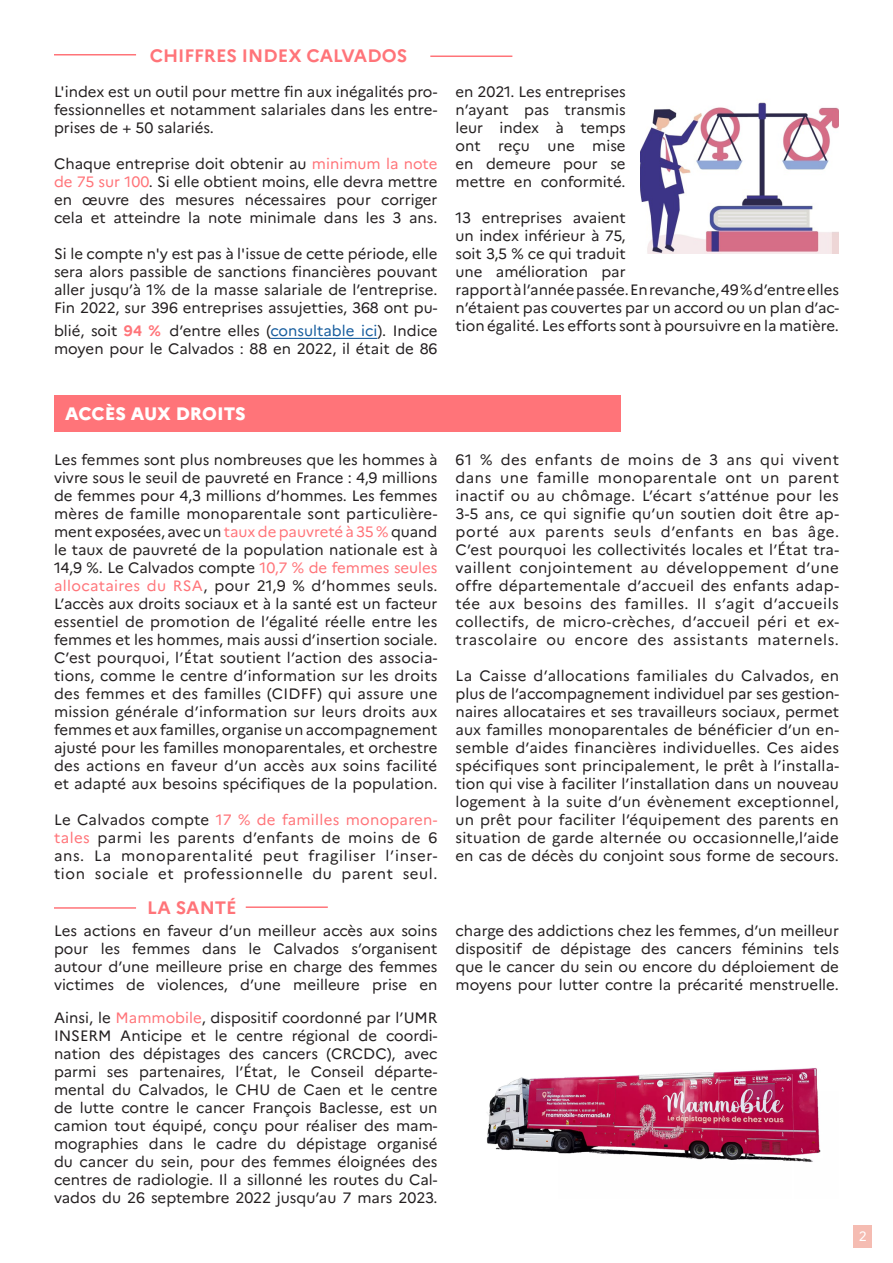
<style>
.page{position:relative;width:893px;height:1263px;background:#fff}
.page>*{position:absolute;margin:0;border:0;box-sizing:border-box;transform-origin:0 0}
.t1{font:700 18px "Marianne";color:#ff7479}
.t2{font:800 18px "Marianne";color:#fff}
.t3{font:15px/18px "Marianne";color:#231f20;text-align:justify}
.t4{font:13.5px "Marianne";color:#fff}
.s1{color:#ff7479}
.s2{font-weight:700;color:#ff7479}
.s3{color:#175d9e}
</style>
<div class="page">
<hr style="left:270px;top:338px;width:107px;height:1px;background:#175d9e">
<img style="left:640px;top:102px;width:199px;height:152px">
<div style="left:54px;top:395px;width:567px;height:36px;background:#ff7479"></div>
<img style="left:487px;top:1068px;width:334px;height:94px">
<div style="left:854px;top:1225px;width:18px;height:22px;background:#f5bcb2"></div>
<hr style="left:54px;top:54px;width:82px;height:2px;background:#ff7479">
<hr style="left:430px;top:56px;width:82px;height:1px;background:#ff7479">
<hr style="left:54px;top:907px;width:82px;height:2px;background:#ff7479">
<hr style="left:246px;top:906px;width:82px;height:2px;background:#ff7479">
<p class="t1" style="left:150px;top:45px;width:259px">CHIFFRES INDEX CALVADOS</p>
<p class="t3" style="left:54px;top:83px;width:385px">L'index est un outil pour mettre fin aux inégalités pro&shy;fessionnelles et notamment salariales dans les entre&shy;prises de + 50 salariés.</p>
<p class="t3" style="left:54px;top:155px;width:385px">Chaque entreprise doit obtenir au <span class="s1">minimum la note de 75 sur 100</span>. Si elle obtient moins, elle devra mettre en œuvre des mesures nécessaires pour corriger cela et atteindre la note minimale dans les 3 ans.</p>
<p class="t3" style="left:54px;top:245px;width:385px">Si le compte n'y est pas à l'issue de cette période, elle sera alors passible de sanctions financières pouvant aller jusqu’à 1% de la masse salariale de l’entreprise.</p>
<p class="t3" style="left:54px;top:296px;width:385px;line-height:23.4px">Fin 2022, sur 396 entreprises assujetties, 368 ont pu&shy;blié, soit <span class="s2">94 %</span> d’entre elles (<span class="s3">consultable ici</span>). Indice</p>
<p class="t3" style="left:54px;top:340px;width:385px">moyen pour le Calvados : 88 en 2022, il était de 86</p>
<p class="t2" style="left:65px;top:402px;width:182px">ACCÈS AUX DROITS</p>
<p class="t3" style="left:54px;top:451px;width:385px">Les femmes sont plus nombreuses que les hommes à vivre sous le seuil de pauvreté en France : 4,9 millions de femmes pour 4,3 millions d’hommes. Les femmes mères de famille monoparentale sont particulière&shy;ment exposées, avec un <span class="s1">taux de pauvreté à 35 %</span> quand le taux de pauvreté de la population nationale est à 14,9 %. Le Calvados compte <span class="s1">10,7 % de femmes seules allocataires du RSA</span>, pour 21,9 % d’hommes seuls.</p>
<p class="t3" style="left:54px;top:595px;width:385px">L’accès aux droits sociaux et à la santé est un facteur essentiel de promotion de l’égalité réelle entre les femmes et les hommes, mais aussi d’insertion sociale.<br>C’est pourquoi, l’État soutient l’action des associa&shy;tions, comme le centre d’information sur les droits des femmes et des familles (CIDFF) qui assure une mission générale d’information sur leurs droits aux femmes et aux familles, organise un accompagnement ajusté pour les familles monoparentales, et orchestre des actions en faveur d’un accès aux soins facilité et adapté aux besoins spécifiques de la population.</p>
<p class="t3" style="left:54px;top:811px;width:385px">Le Calvados compte <span class="s1">17 % de familles monoparen&shy;tales</span> parmi les parents d’enfants de moins de 6 ans. La monoparentalité peut fragiliser l’inser&shy;tion sociale et professionnelle du parent seul.</p>
<p class="t3" style="left:455px;top:83px;width:172px">en 2021. Les entreprises n’ayant pas transmis leur index à temps ont reçu une mise en demeure pour se mettre en conformité.</p>
<p class="t3" style="left:455px;top:209px;width:385px;text-align:left">13 entreprises avaient<br>un index inférieur à 75,<br>soit 3,5 % ce qui traduit<br>une amélioration par<br>rapport à l’année passée. En revanche, 49% d’entre elles n’étaient pas couvertes par un accord ou un plan d’ac&shy;tion égalité. Les efforts sont à poursuivre en la matière.</p>
<p class="t3" style="left:455px;top:451px;width:385px">61 % des enfants de moins de 3 ans qui vivent dans une famille monoparentale ont un parent inactif ou au chômage. L’écart s’atténue pour les 3-5 ans, ce qui signifie qu’un soutien doit être ap&shy;porté aux parents seuls d’enfants en bas âge.</p>
<p class="t3" style="left:455px;top:541px;width:385px">C’est pourquoi les collectivités locales et l’État tra&shy;vaillent conjointement au développement d’une offre départementale d’accueil des enfants adap&shy;tée aux besoins des familles. Il s’agit d’accueils collectifs, de micro-crèches, d’accueil péri et ex&shy;trascolaire ou encore des assistants maternels.</p>
<p class="t3" style="left:455px;top:667px;width:385px">La Caisse d’allocations familiales du Calvados, en plus de l’accompagnement individuel par ses gestion&shy;naires allocataires et ses travailleurs sociaux, permet aux familles monoparentales de bénéficier d’un en&shy;semble d’aides financières individuelles. Ces aides spécifiques sont principalement, le prêt à l’installa&shy;tion qui vise à faciliter l’installation dans un nouveau logement à la suite d’un évènement exceptionnel, un prêt pour faciliter l’équipement des parents en situation de garde alternée ou occasionnelle,l’aide en cas de décès du conjoint sous forme de secours.</p>
<p class="t1" style="left:147px;top:896px;width:91px">LA SANTÉ</p>
<p class="t3" style="left:54px;top:922px;width:385px">Les actions en faveur d’un meilleur accès aux soins pour les femmes dans le Calvados s’organisent autour d’une meilleure prise en charge des femmes victimes de violences, d’une meilleure prise en</p>
<p class="t3" style="left:455px;top:922px;width:385px">charge des addictions chez les femmes, d’un meilleur dispositif de dépistage des cancers féminins tels que le cancer du sein ou encore du déploiement de moyens pour lutter contre la précarité menstruelle.</p>
<p class="t3" style="left:54px;top:1009px;width:385px">Ainsi, le <span class="s1">Mammobile</span>, dispositif coordonné par l’UMR INSERM Anticipe et le centre régional de coordi&shy;nation des dépistages des cancers (CRCDC), avec parmi ses partenaires, l’État, le Conseil départe&shy;mental du Calvados, le CHU de Caen et le centre de lutte contre le cancer François Baclesse, est un camion tout équipé, conçu pour réaliser des mam&shy;mographies dans le cadre du dépistage organisé du cancer du sein, pour des femmes éloignées des centres de radiologie. Il a sillonné les routes du Cal&shy;vados du 26 septembre 2022 jusqu’au 7 mars 2023.</p>
<p class="t4" style="left:859px;top:1228px;width:10px">2</p>
</div>
